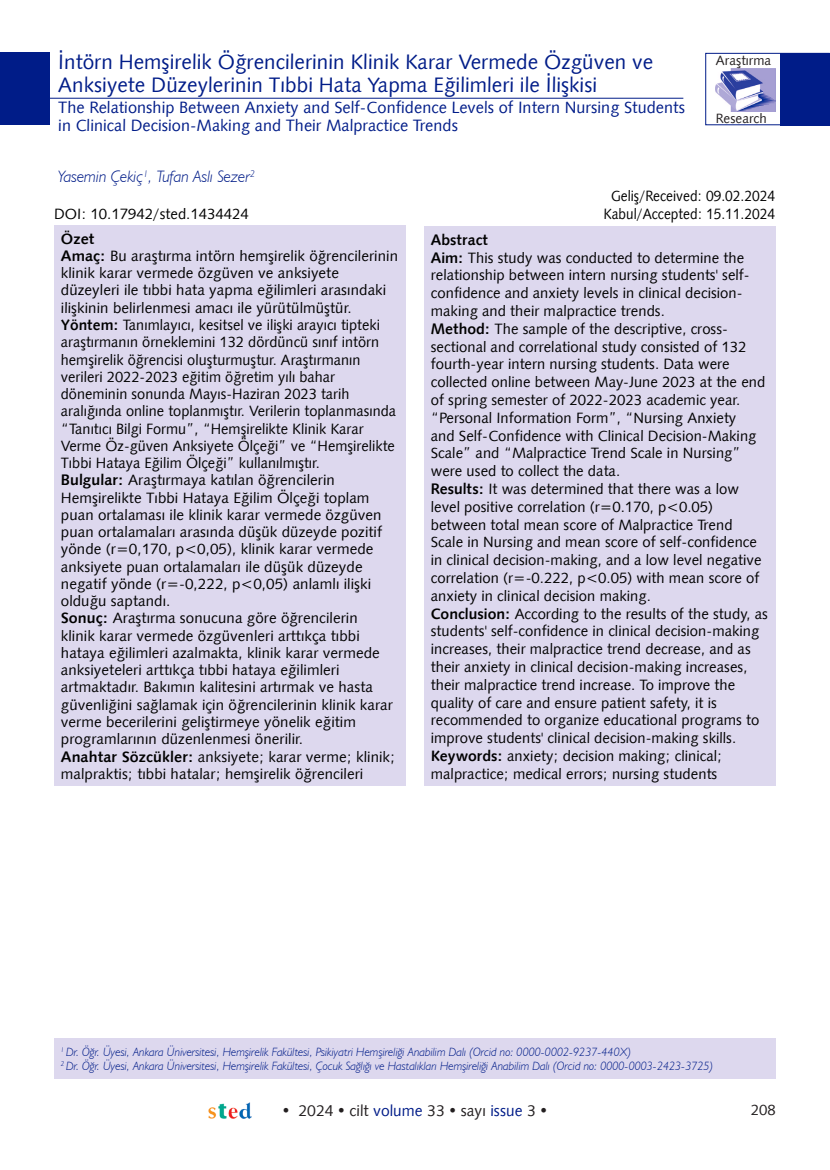
<style>
.page{position:relative;width:830px;height:1170px;background:#fff}
.page>*{position:absolute;margin:0;border:0;box-sizing:border-box;transform-origin:0 0}
.t1{font:21px "Humanist 531 BT Roman A";color:#001c88}
.t2{font:16.5px/18px "Humanist 531 BT Roman A";color:#001c88}
.t3{font:italic 300 16.5px "Humanist 521 BT";color:#001c88}
.t4{font:15.75px "Humanist 531 BT Roman A";color:#231f20}
.STED_Metin{font:15px/17.2px "Humanist 531 BT Roman A";color:#000}
.STED_Metin-2{font:15px "Humanist 531 BT Roman A";color:#000;scale:.92 1}
.STED_Metin-3{font:15px "Humanist 531 BT Bold A";color:#000}
.t5{font:15px "Humanist 531 BT Roman A";color:#231f20}
.t6{font:13.5px "Humanist 531 BT Roman A";color:#231f20}
.t7{font:italic 300 12px "Humanist 521 BT";color:#001c88}
.s1{font-family:"Humanist 531 BT Bold A"}
.s2{color:#001c88}
</style>
<div class="page">
<img style="left:209px;top:1102px;width:42px;height:16px">
<div style="left:705px;top:53px;width:124px;height:72px;border:1px solid #001c88"></div>
<hr style="left:44px;top:98px;width:639px;height:1px;background:#001c88">
<div style="left:0;top:53px;width:50px;height:72px;background:#001c88"></div>
<img style="left:715px;top:69px;width:59px;height:43px">
<div style="left:424px;top:226px;width:351px;height:559px;background:#ddd8ee"></div>
<div style="left:54px;top:225px;width:352px;height:560px;background:#ddd8ee"></div>
<div style="left:54px;top:1037px;width:721px;height:41px;background:#ddd8ee"></div>
<div style="left:779px;top:53px;width:50px;height:72px;background:#001c88"></div>
<p class="t1" style="left:58px;top:48px;width:596px">İntörn Hemşirelik Öğrencilerinin Klinik Karar Vermede Özgüven ve</p>
<p class="t1" style="left:58px;top:72px;width:540px">Anksiyete Düzeylerinin Tıbbi Hata Yapma Eğilimleri ile İlişkisi</p>
<p class="t2" style="left:58px;top:98px;width:628px">The Relationship Between Anxiety and Self-Confidence Levels of Intern Nursing Students in Clinical Decision-Making and Their Malpractice Trends</p>
<p class="t3" style="left:58px;top:167px;width:198px">Yasemin Çekiç<sup>1</sup>, Tufan Aslı Sezer<sup>2</sup></p>
<p class="t6" style="left:715px;top:52px;width:57px">Araştırma</p>
<p class="t6" style="left:715px;top:109px;width:52px">Research</p>
<p class="STED_Metin" style="left:54px;top:204px;width:196px">DOI: 10.17942/sted.1434424</p>
<p class="STED_Metin-3" style="left:61px;top:229px;width:35px">Özet</p>
<p class="STED_Metin" style="left:61px;top:247px;width:338px"><span class="s1">Amaç:</span> Bu araştırma intörn hemşirelik öğrencilerinin klinik karar vermede özgüven ve anksiyete düzeyleri ile tıbbi hata yapma eğilimleri arasındaki ilişkinin belirlenmesi amacı ile yürütülmüştür.</p>
<p class="STED_Metin" style="left:61px;top:316px;width:337px"><span class="s1">Yöntem:</span> Tanımlayıcı, kesitsel ve ilişki arayıcı tipteki araştırmanın örneklemini 132 dördüncü sınıf intörn hemşirelik öğrencisi oluşturmuştur. Araştırmanın verileri 2022-2023 eğitim öğretim yılı bahar döneminin sonunda Mayıs-Haziran 2023 tarih aralığında online toplanmıştır. Verilerin toplanmasında “Tanıtıcı Bilgi Formu”, “Hemşirelikte Klinik Karar Verme Öz-güven Anksiyete Ölçeği” ve “Hemşirelikte Tıbbi Hataya Eğilim Ölçeği” kullanılmıştır.</p>
<p class="STED_Metin" style="left:61px;top:471px;width:322px"><span class="s1">Bulgular:</span> Araştırmaya katılan öğrencilerin Hemşirelikte Tıbbi Hataya Eğilim Ölçeği toplam puan ortalaması ile klinik karar vermede özgüven puan ortalamaları arasında düşük düzeyde pozitif yönde (r=0,170, p&lt;0,05), klinik karar vermede anksiyete puan ortalamaları ile düşük düzeyde negatif yönde (r=-0,222, p&lt;0,05) anlamlı ilişki olduğu saptandı.</p>
<p class="STED_Metin" style="left:61px;top:609px;width:333px"><span class="s1">Sonuç:</span> Araştırma sonucuna göre öğrencilerin klinik karar vermede özgüvenleri arttıkça tıbbi hataya eğilimleri azalmakta, klinik karar vermede anksiyeteleri arttıkça tıbbi hataya eğilimleri artmaktadır. Bakımın kalitesini artırmak ve hasta güvenliğini sağlamak için öğrencilerinin klinik karar verme becerilerini geliştirmeye yönelik eğitim programlarının düzenlenmesi önerilir.</p>
<p class="STED_Metin" style="left:61px;top:747px;width:336px"><span class="s1">Anahtar Sözcükler:</span> anksiyete; karar verme; klinik; malpraktis; tıbbi hatalar; hemşirelik öğrencileri</p>
<p class="STED_Metin-2" style="left:610px;top:186px;width:180px">Geliş/Received: 09.02.2024</p>
<p class="STED_Metin-2" style="left:603px;top:204px;width:188px">Kabul/Accepted: 15.11.2024</p>
<p class="STED_Metin-3" style="left:430px;top:230px;width:59px">Abstract</p>
<p class="STED_Metin" style="left:430px;top:248px;width:320px;line-height:17.9px"><span class="s1">Aim:</span> This study was conducted to determine the relationship between intern nursing students' self&shy;confidence and anxiety levels in clinical decision&shy;making and their malpractice trends.</p>
<p class="STED_Metin" style="left:430px;top:319px;width:336px;line-height:17.9px"><span class="s1">Method:</span> The sample of the descriptive, cross&shy;sectional and correlational study consisted of 132 fourth-year intern nursing students. Data were collected online between May-June 2023 at the end of spring semester of 2022-2023 academic year. “Personal Information Form”, “Nursing Anxiety<br>and Self-Confidence with Clinical Decision-Making Scale” and “Malpractice Trend Scale in Nursing” were used to collect the data.</p>
<p class="STED_Metin" style="left:430px;top:479px;width:332px;line-height:17.9px"><span class="s1">Results:</span> It was determined that there was a low level positive correlation (r=0.170, p&lt;0.05) between total mean score of Malpractice Trend Scale in Nursing and mean score of self-confidence in clinical decision-making, and a low level negative correlation (r=-0.222, p&lt;0.05) with mean score of anxiety in clinical decision making.</p>
<p class="STED_Metin" style="left:430px;top:604px;width:338px;line-height:17.9px"><span class="s1">Conclusion:</span> According to the results of the study, as students' self-confidence in clinical decision-making increases, their malpractice trend decrease, and as their anxiety in clinical decision-making increases, their malpractice trend increase. To improve the quality of care and ensure patient safety, it is recommended to organize educational programs to improve students' clinical decision-making skills.</p>
<p class="STED_Metin" style="left:430px;top:746px;width:293px;line-height:17.9px"><span class="s1">Keywords:</span> anxiety; decision making; clinical; malpractice; medical errors; nursing students</p>
<p class="t7" style="left:61px;top:1044px;width:571px"><sup>1</sup> Dr. Öğr. Üyesi, Ankara Üniversitesi, Hemşirelik Fakültesi, Psikiyatri Hemşireliği Anabilim Dalı (Orcid no: 0000-0002-9237-440X)</p>
<p class="t7" style="left:61px;top:1058px;width:653px"><sup>2</sup> Dr. Öğr. Üyesi, Ankara Üniversitesi, Hemşirelik Fakültesi, Çocuk Sağlığı ve Hastalıkları Hemşireliği Anabilim Dalı (Orcid no: 0000-0003-2423-3725)</p>
<p class="t4" style="left:282px;top:1100px;width:266px">• 2024 • cilt <span class="s2">volume</span> 33 • sayı <span class="s2">issue</span> 3 •</p>
<p class="t5" style="left:750px;top:1100px;width:27px">208</p>
</div>
